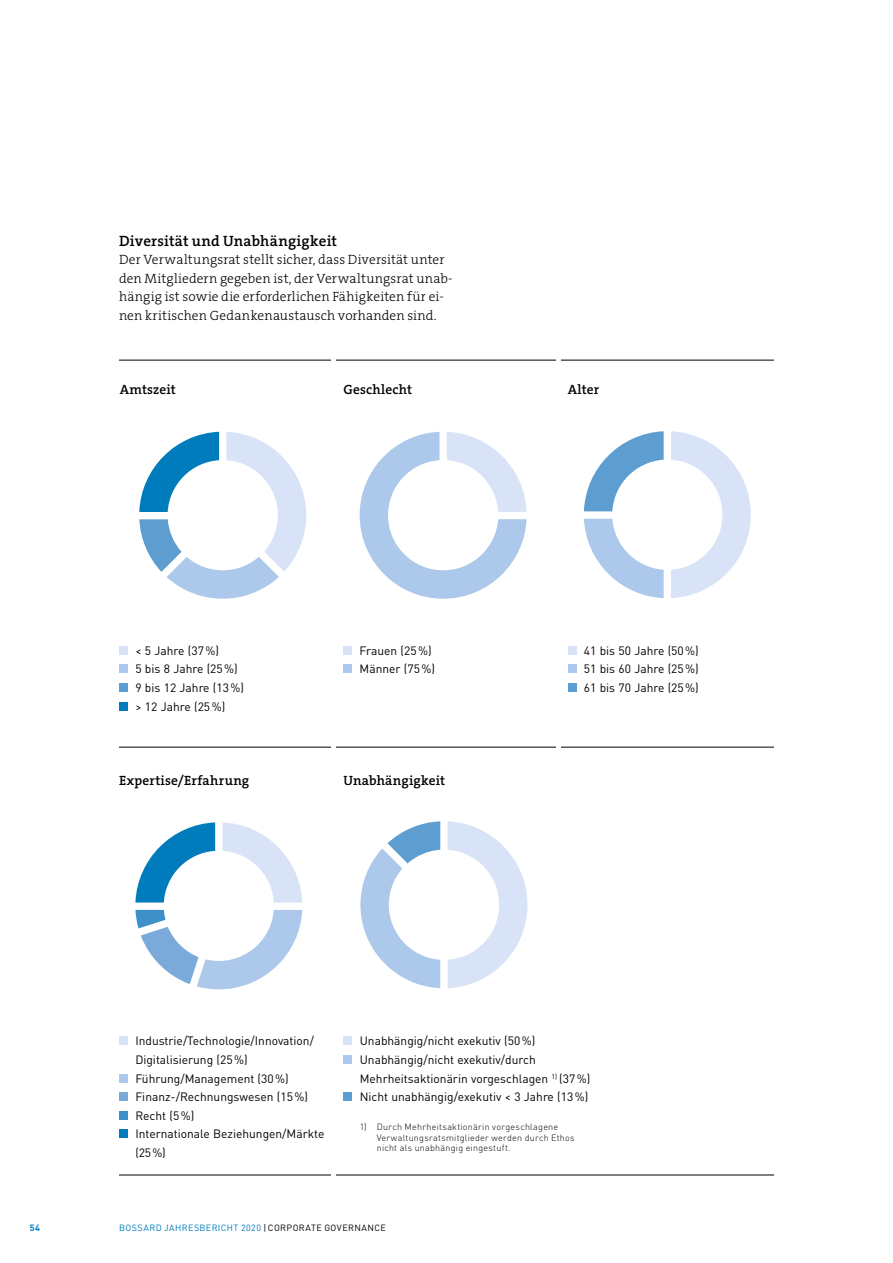
<style>
.page{position:relative;width:893px;height:1263px;background:#fff}
.page>*{position:absolute;margin:0;border:0;box-sizing:border-box;transform-origin:0 0}
.t1{font:15px "The Serif HP6 Se Bld";letter-spacing:.015em;color:#000}
.t2{font:13.5px/18.6px "The Serif HP3 Lig";letter-spacing:.01em;color:#000}
.t3{font:13.5px "The Serif HP6 Se Bld";letter-spacing:.01em;color:#000}
.t4{font:12px/18.6px "DINOT";color:#000}
.t5{font:300 9px/10.5px "DINOT";letter-spacing:.025em;color:#000}
.t6{font:9px "DINOT";letter-spacing:.04em;color:#007cbc}
.t7{font:700 9px "DINOT";color:#007cbc}
.s1{color:#000}
</style>
<div class="page">
<div style="left:344px;top:1036px;width:8px;height:9px;background:#d8e3f7"></div>
<div style="left:119px;top:1111px;width:9px;height:8px;background:#3d90c8"></div>
<div style="left:119px;top:1129px;width:9px;height:9px;background:#007cbc"></div>
<div style="left:344px;top:1055px;width:8px;height:9px;background:#acc8ea"></div>
<div style="left:119px;top:1092px;width:9px;height:9px;background:#7aaad9"></div>
<div style="left:344px;top:1092px;width:8px;height:9px;background:#5d9dd0"></div>
<div style="left:119px;top:1074px;width:9px;height:8px;background:#acc8ea"></div>
<div style="left:119px;top:1036px;width:9px;height:9px;background:#d8e3f7"></div>
<div style="left:119px;top:646px;width:9px;height:8px;background:#d8e3f7"></div>
<div style="left:568px;top:646px;width:8px;height:8px;background:#d8e3f7"></div>
<div style="left:343px;top:646px;width:9px;height:8px;background:#d8e3f7"></div>
<div style="left:119px;top:664px;width:9px;height:9px;background:#acc8ea"></div>
<div style="left:568px;top:664px;width:8px;height:9px;background:#acc8ea"></div>
<div style="left:343px;top:664px;width:9px;height:9px;background:#acc8ea"></div>
<div style="left:119px;top:683px;width:9px;height:9px;background:#5d9dd0"></div>
<div style="left:119px;top:702px;width:9px;height:8px;background:#007cbc"></div>
<div style="left:568px;top:683px;width:8px;height:9px;background:#5d9dd0"></div>
<hr style="left:119px;top:360px;width:655px;height:1px;background:#000">
<hr style="left:119px;top:747px;width:655px;height:1px;background:#000">
<hr style="left:119px;top:1174px;width:655px;height:1px;background:#000">
<div style="left:556px;top:355px;width:5px;height:647px;background:#fff"></div>
<hr style="left:332px;top:355px;width:4px;height:827px;background:#fff">
<svg style="left:139px;top:432px;width:167px;height:167px"></svg>
<svg style="left:360px;top:432px;width:167px;height:167px"></svg>
<svg style="left:360px;top:821px;width:80px;height:167px"></svg>
<svg style="left:448px;top:821px;width:79px;height:167px"></svg>
<svg style="left:584px;top:431px;width:80px;height:80px"></svg>
<svg style="left:584px;top:519px;width:80px;height:79px"></svg>
<svg style="left:671px;top:431px;width:80px;height:167px"></svg>
<svg style="left:222px;top:822px;width:80px;height:80px"></svg>
<svg style="left:135px;top:910px;width:167px;height:79px"></svg>
<svg style="left:135px;top:822px;width:80px;height:80px"></svg>
<p class="t1" style="left:119px;top:231px;width:220px">Diversität und Unabhängigkeit</p>
<p class="t2" style="left:119px;top:250px;width:335px">Der Verwaltungsrat stellt sicher, dass Diversität unter den Mitgliedern gegeben ist, der Verwaltungsrat unab&shy;hängig ist sowie die erforderlichen Fähigkeiten für ei&shy;nen kritischen Gedankenaustausch vorhanden sind.</p>
<p class="t3" style="left:120px;top:381px;width:57px">Amtszeit</p>
<p class="t3" style="left:343px;top:381px;width:70px">Geschlecht</p>
<p class="t3" style="left:568px;top:381px;width:33px">Alter</p>
<p class="t4" style="left:135px;top:641px;width:110px">&lt; 5 Jahre (37%)<br>5 bis 8 Jahre (25%)<br>9 bis 12 Jahre (13%) &gt; 12 Jahre (25%)</p>
<p class="t4" style="left:584px;top:641px;width:116px;text-align:justify">41 bis 50 Jahre (50%)<br>51 bis 60 Jahre (25%)<br>61 bis 70 Jahre (25%)</p>
<p class="t4" style="left:360px;top:641px;width:77px">Frauen (25%)<br>Männer (75%)</p>
<p class="t3" style="left:119px;top:772px;width:132px">Expertise/Erfahrung</p>
<p class="t3" style="left:344px;top:772px;width:103px">Unabhängigkeit</p>
<p class="t4" style="left:135px;top:1031px;width:191px">Industrie/Technologie/Innovation/<br>Digitalisierung (25%)<br>Führung/Management (30%)<br>Finanz-/Rechnungswesen (15%)<br>Recht (5%)<br>Internationale Beziehungen/Märkte (25%)</p>
<p class="t4" style="left:360px;top:1031px;width:232px">Unabhängig/nicht exekutiv (50%)<br>Unabhängig/nicht exekutiv/durch Mehrheitsaktionärin vorgeschlagen <sup>1)</sup> (37%)<br>Nicht unabhängig/exekutiv &lt; 3 Jahre (13%)</p>
<p class="t5" style="left:377px;top:1121px;width:199px;text-indent:-17px">1) Durch Mehrheitsaktionärin vorgeschlagene<br>Verwaltungsratsmitglieder werden durch Ethos nicht als unabhängig eingestuft.</p>
<p class="t7" style="left:30px;top:1222px;width:12px">54</p>
<p class="t6" style="left:119px;top:1222px;width:268px">BOSSARD JAHRESBERICHT 2020 <span class="s1">| CORPORATE GOVERNANCE</span></p>
</div>
